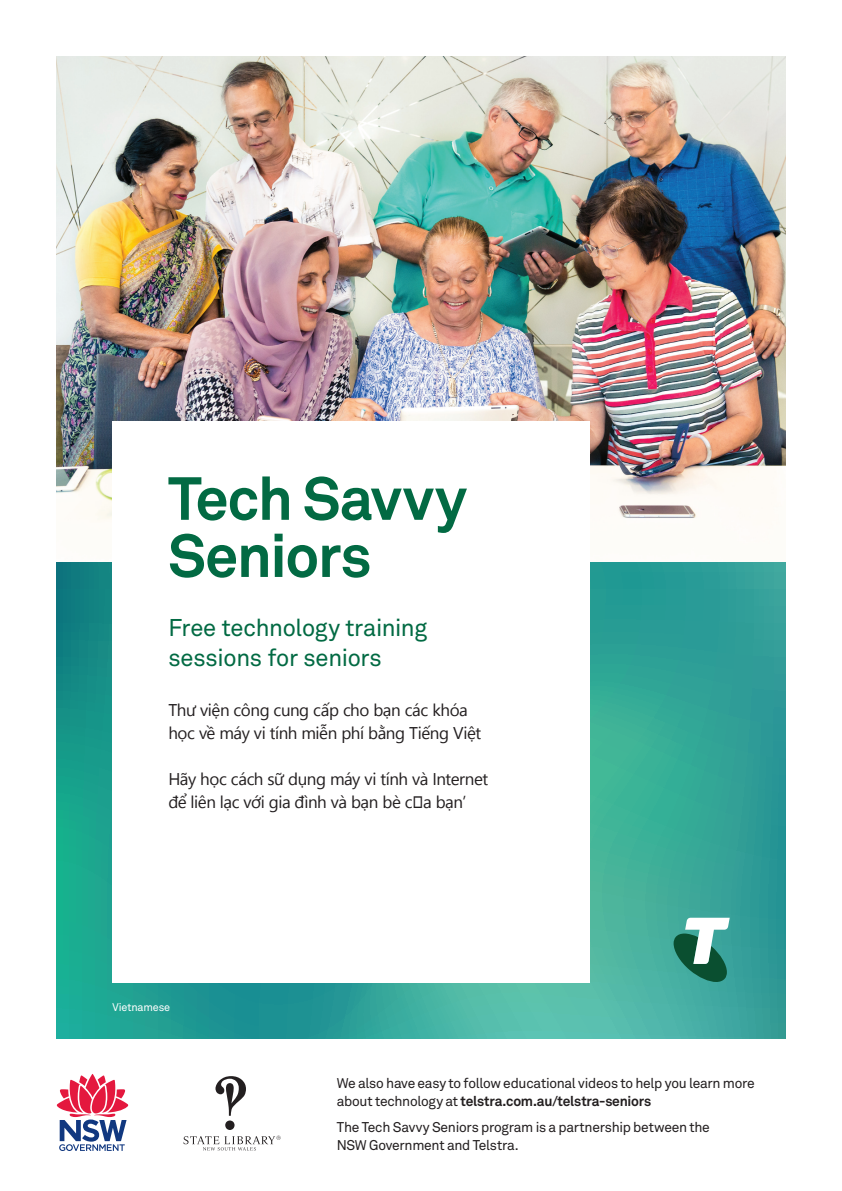
<style>
.page{position:relative;width:842px;height:1191px;background:#fff}
.page>*{position:absolute;margin:0;border:0;box-sizing:border-box;transform-origin:0 0}
.t1{font:700 60px/57.1px "Telstra Akkurat";letter-spacing:-.015em;color:#026a43}
.t2{font:24px/29.9px "Telstra Akkurat";letter-spacing:-.01em;color:#026a43}
.t3{font:17px/23px "Leelawadee UI";letter-spacing:-.025em;color:#231f20}
.t4{font:14px/18px "Telstra Akkurat";letter-spacing:-.015em;color:#231f20}
.t5{font:11px "Telstra Akkurat";letter-spacing:-.01em;color:#fff}
.s1{font-weight:700}
</style>
<div class="page">
<svg style="left:56px;top:562px;width:730px;height:476px;background:#32a498"></svg>
<img style="left:56px;top:56px;width:730px;height:465px">
<div style="left:112px;top:421px;width:477px;height:561px;background:#fff"></div>
<svg style="left:56px;top:1074px;width:73px;height:77px"></svg>
<svg style="left:184px;top:1076px;width:97px;height:74px"></svg>
<svg style="left:674px;top:917px;width:56px;height:65px"></svg>
<h1 class="t1" style="left:168px;top:469px;width:300px">Tech Savvy<br>Seniors</h1>
<h2 class="t2" style="left:168px;top:613px;width:260px">Free technology training sessions for seniors</h2>
<p class="t3" style="left:168px;top:697px;width:314px">Thư viện công cung cấp cho bạn các khóa học về máy vi tính miễn phí bằng Tiếng Việt</p>
<p class="t3" style="left:168px;top:766px;width:321px">Hãy học cách sữ dụng máy vi tính và Internet để liên lạc với gia đình và bạn bè cũa bạn’</p>
<p class="t5" style="left:112px;top:1000px;width:59px">Vietnamese</p>
<p class="t4" style="left:337px;top:1074px;width:420px">We also have easy to follow educational videos to help you learn more about technology at <span class="s1">telstra.com.au/telstra-seniors</span></p>
<p class="t4" style="left:337px;top:1118px;width:375px">The Tech Savvy Seniors program is a partnership between the<br>NSW Government and Telstra.</p>
</div>
